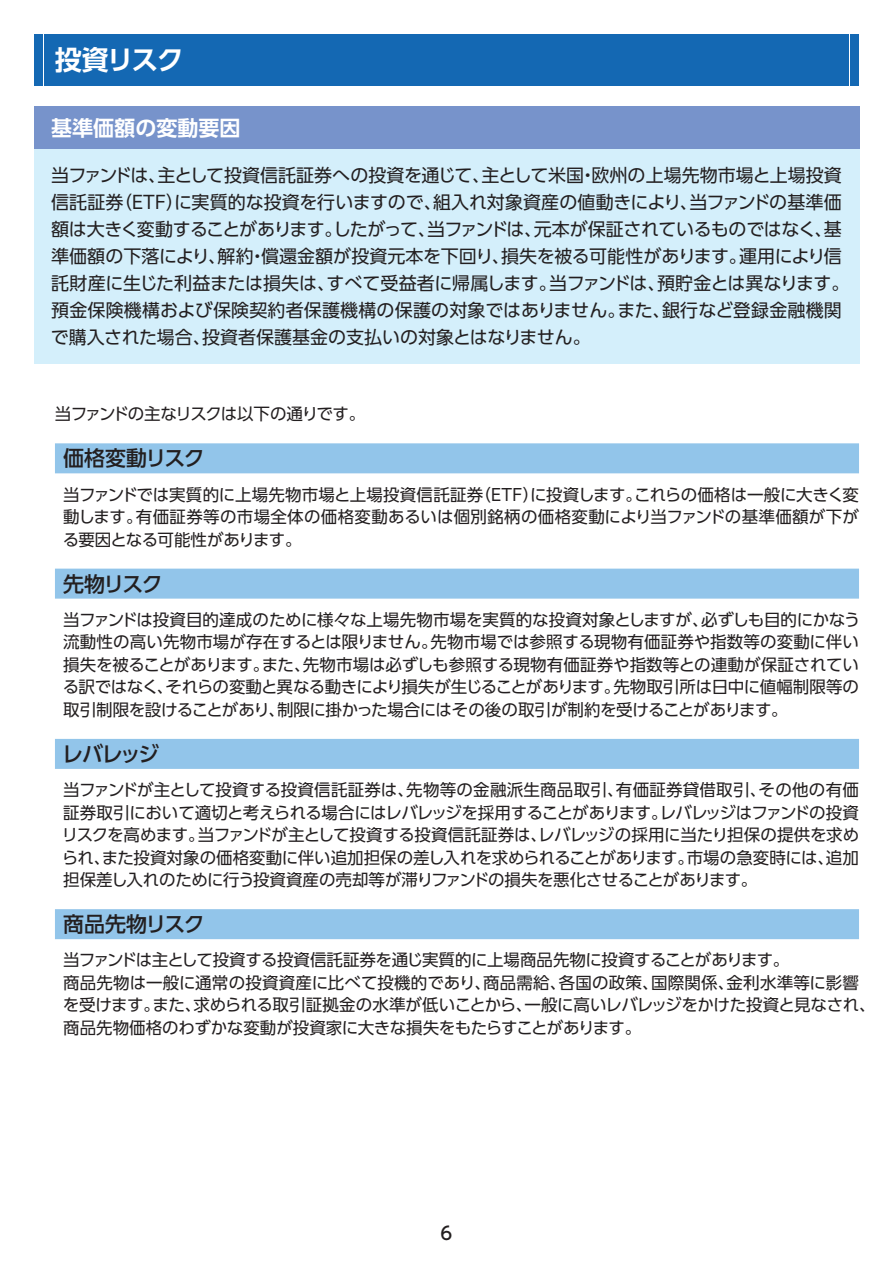
<style>
.page{position:relative;width:893px;height:1263px;background:#fff}
.page>*{position:absolute;margin:0;border:0;box-sizing:border-box;transform-origin:0 0}
.t1{font:700 27px "UD Shin Go Pro De";letter-spacing:-.065em;color:#fff}
.t2{font:500 21px "UD Shin Go Pro";letter-spacing:-.035em;color:#231f20}
.t3{font:500 21px "UD Shin Go Pro";letter-spacing:-.07em;color:#231f20}
.t4{font:700 21px "UD Shin Go Pro De";color:#fff}
.t5{font:18px/27px "UD Shin Go Pro";letter-spacing:-.005em;color:#231f20}
.t6{font:500 18px "UD Shin Go Pro";color:#231f20}
.t7{font:16.5px/22.5px "UD Shin Go Pro";letter-spacing:-.015em;color:#231f20;text-align:justify}
.t8{font:16.5px "UD Shin Go Pro";letter-spacing:-.07em;color:#231f20}
</style>
<div class="page">
<div style="left:851px;top:34px;width:8px;height:51px;background:#1468b3"></div>
<div style="left:44px;top:34px;width:805px;height:51px;background:#1468b3"></div>
<div style="left:34px;top:34px;width:8px;height:51px;background:#1468b3"></div>
<div style="left:34px;top:106px;width:825px;height:43px;background:#7793cb"></div>
<div style="left:34px;top:149px;width:825px;height:215px;background:#d4effb"></div>
<svg style="left:55px;top:443px;width:804px;height:496px"></svg>
<h1 class="t1" style="left:55px;top:38px;width:131px">投資リスク</h1>
<p class="t4" style="left:51px;top:111px;width:191px">基準価額の変動要因</p>
<p class="t5" style="left:51px;top:161px;width:800px">当ファンドは、主として投資信託証券への投資を通じて、主として米国・欧州の上場先物市場と上場投資信託証券（ETF）に実質的な投資を行いますので、組入れ対象資産の値動きにより、当ファンドの基準価額は大きく変動することがあります。したがって、当ファンドは、元本が保証されているものではなく、基準価額の下落により、解約・償還金額が投資元本を下回り、損失を被る可能性があります。運用により信託財産に生じた利益または損失は、すべて受益者に帰属します。当ファンドは、預貯金とは異なります。預金保険機構および保険契約者保護機構の保護の対象ではありません。また、銀行など登録金融機関で購入された場合、投資者保護基金の支払いの対象とはなりません。</p>
<p class="t8" style="left:55px;top:400px;width:312px">当ファンドの主なリスクは以下の通りです。</p>
<p class="t2" style="left:63px;top:441px;width:143px">価格変動リスク</p>
<p class="t7" style="left:63px;top:483px;width:798px">当ファンドでは実質的に上場先物市場と上場投資信託証券（ETF）に投資します。これらの価格は一般に大きく変動します。有価証券等の市場全体の価格変動あるいは個別銘柄の価格変動により当ファンドの基準価額が下がる要因となる可能性があります。</p>
<p class="t3" style="left:63px;top:567px;width:101px">先物リスク</p>
<p class="t7" style="left:63px;top:608px;width:799px">当ファンドは投資目的達成のために様々な上場先物市場を実質的な投資対象としますが、必ずしも目的にかなう流動性の高い先物市場が存在するとは限りません。先物市場では参照する現物有価証券や指数等の変動に伴い損失を被ることがあります。また、先物市場は必ずしも参照する現物有価証券や指数等との連動が保証されている訳ではなく、それらの変動と異なる動きにより損失が生じることがあります。先物取引所は日中に値幅制限等の取引制限を設けることがあり、制限に掛かった場合にはその後の取引が制約を受けることがあります。</p>
<p class="t3" style="left:62px;top:737px;width:98px">レバレッジ</p>
<p class="t7" style="left:62px;top:778px;width:799px">当ファンドが主として投資する投資信託証券は、先物等の金融派生商品取引、有価証券貸借取引、その他の有価証券取引において適切と考えられる場合にはレバレッジを採用することがあります。レバレッジはファンドの投資リスクを高めます。当ファンドが主として投資する投資信託証券は、レバレッジの採用に当たり担保の提供を求められ、また投資対象の価格変動に伴い追加担保の差し入れを求められることがあります。市場の急変時には、追加担保差し入れのために行う投資資産の売却等が滞りファンドの損失を悪化させることがあります。</p>
<p class="t2" style="left:63px;top:907px;width:143px">商品先物リスク</p>
<p class="t7" style="left:63px;top:948px;width:814px;text-align:left">当ファンドは主として投資する投資信託証券を通じ実質的に上場商品先物に投資することがあります。<br>商品先物は一般に通常の投資資産に比べて投機的であり、商品需給、各国の政策、国際関係、金利水準等に影響を受けます。また、求められる取引証拠金の水準が低いことから、一般に高いレバレッジをかけた投資と見なされ、商品先物価格のわずかな変動が投資家に大きな損失をもたらすことがあります。</p>
<p class="t6" style="left:441px;top:1218px;width:13px">6</p>
</div>
